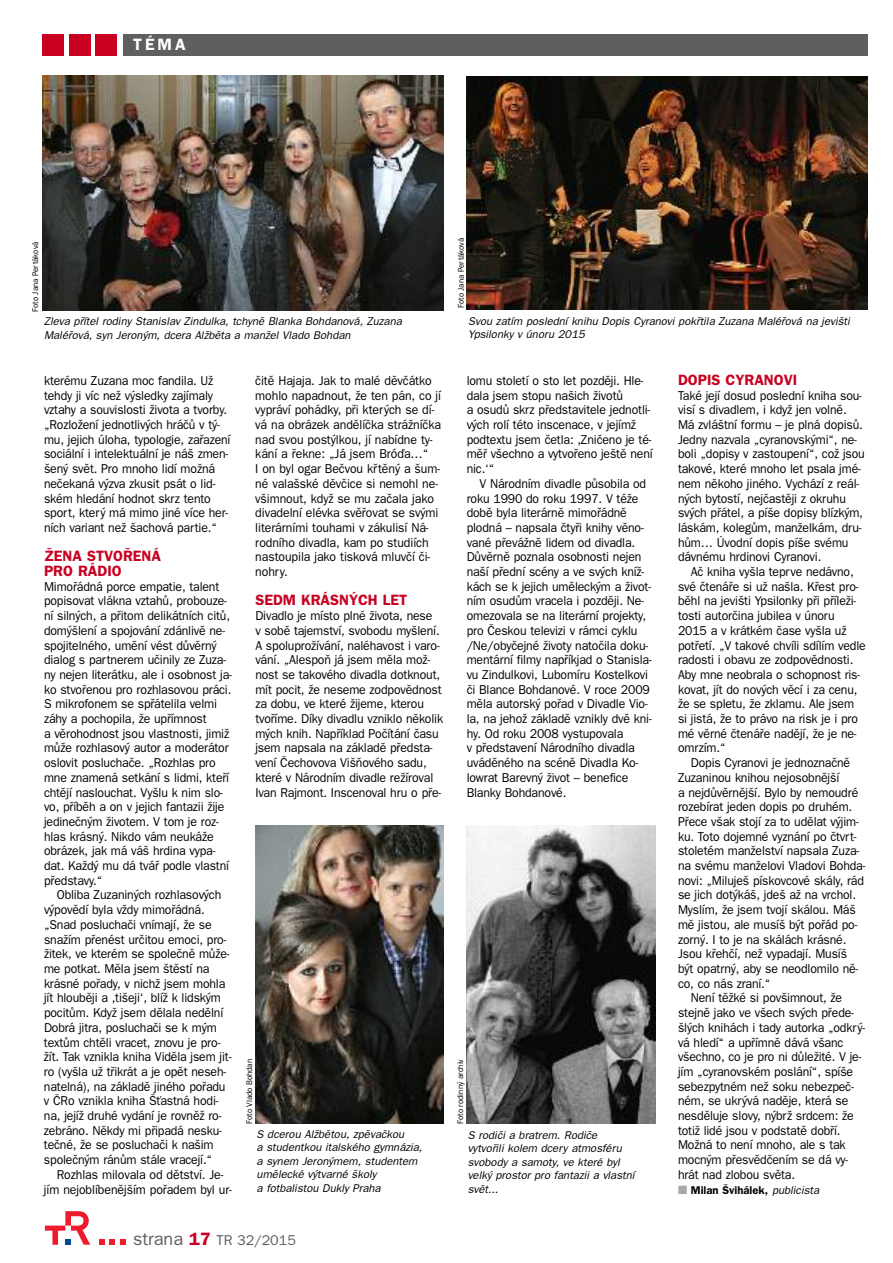
<style>
.page{position:relative;width:893px;height:1263px;background:#fff}
.page>*{position:absolute;margin:0;border:0;box-sizing:border-box;transform-origin:0 0}
.t1{font:600 16.5px "Franklin Gothic CE";color:#fff}
.t2{font:600 15px/14.7px "Franklin Gothic CE";color:#c90021}
.t3{font:14.25px "Franklin Gothic CE";color:#5f5f5f}
.t4{font:12.9px/14.7px "Franklin Gothic CE";letter-spacing:-.01em;color:#000;scale:.95 1}
.t5{font:italic 11.25px/13.5px "Franklin Gothic CE";color:#000}
.t6{font:600 11.25px "Franklin Gothic CE";color:#000}
.t7{font:8.25px "Franklin Gothic CE";color:#000;scale:.95 1}
.s1{font-size:18px}
.s2{font-weight:600;font-size:18px;color:#c90021}
.s3{color:#a8a8a8}
.s4{font-weight:400;font-style:italic}
</style>
<div class="page">
<svg style="left:45px;top:1211px;width:45px;height:34px"></svg>
<svg style="left:99px;top:1239px;width:5px;height:6px"></svg>
<svg style="left:110px;top:1239px;width:16px;height:6px"></svg>
<img style="left:255px;top:826px;width:188px;height:298px">
<img style="left:466px;top:826px;width:189px;height:298px">
<img style="left:43px;top:76px;width:400px;height:235px">
<img style="left:467px;top:76px;width:400px;height:234px">
<div style="left:43px;top:34px;width:21px;height:21px;background:#c90021"></div>
<div style="left:69px;top:34px;width:21px;height:21px;background:#c90021"></div>
<div style="left:96px;top:34px;width:21px;height:21px;background:#c90021"></div>
<div style="left:123px;top:34px;width:744px;height:21px;background:#5f5f5f"></div>
<p class="t1" style="left:133px;top:39px;width:54px">TÉMA</p>
<p class="t7" style="left:33px;top:312px;width:75px;rotate:-90deg">Foto Jana Pertáková</p>
<p class="t5" style="left:44px;top:315px;width:359px">Zleva pfiítel rodiny Stanislav Zindulka, tchynû Blanka Bohdanová, Zuzana<br>Maléfiová, syn Jeron˘m, dcera AlÏbûta a manÏel Vlado Bohdan</p>
<p class="t7" style="left:458px;top:308px;width:75px;rotate:-90deg">Foto Jana Pertáková</p>
<p class="t5" style="left:468px;top:315px;width:383px">Svou zatím poslední knihu Dopis Cyranovi pokfitila Zuzana Maléfiová na jevi‰ti<br>Ypsilonky v únoru 2015</p>
<p class="t4" style="left:44px;top:374px;width:198px">kterému Zuzana moc fandila. UÏ tehdy ji víc neÏ v˘sledky zajímaly vztahy a souvislosti Ïivota a tvorby. „RozloÏení jednotliv˘ch hráãÛ v t˘- mu, jejich úloha, typologie, zafiazení sociální i intelektuální je ná‰ zmen-‰en˘ svût. Pro mnoho lidí moÏná neãekaná v˘zva zkusit psát o lid&shy;ském hledání hodnot skrz tento sport, kter˘ má mimo jiné více her&shy;ních variant neÏ ‰achová partie.“</p>
<p class="t2" style="left:44px;top:550px;width:119px">ÎENA STVO¤ENÁ<br>PRO RÁDIO</p>
<p class="t4" style="left:44px;top:580px;width:199px">Mimofiádná porce empatie, talent popisovat vlákna vztahÛ, probouze&shy;ní siln˘ch, a pfiitom delikátních citÛ, dom˘‰lení a spojování zdánlivû ne&shy;spojitelného, umûní vést dÛvûrn˘ dialog s partnerem uãinily ze Zuza&shy;ny nejen literátku, ale i osobnost ja&shy;ko stvofienou pro rozhlasovou práci.<br>S mikrofonem se spfiátelila velmi záhy a pochopila, Ïe upfiímnost<br>a vûrohodnost jsou vlastnosti, jimiÏ mÛÏe rozhlasov˘ autor a moderátor oslovit posluchaãe. „Rozhlas pro mne znamená setkání s lidmi, ktefií chtûjí naslouchat. Vy‰lu k nim slo&shy;vo, pfiíbûh a on v jejich fantazii Ïije jedineãn˘m Ïivotem. V tom je roz&shy;hlas krásn˘. Nikdo vám neukáÏe obrázek, jak má vá‰ hrdina vypa&shy;dat. KaÏd˘ mu dá tváfi podle vlastní pfiedstavy.“</p>
<p class="t4" style="left:44px;top:889px;width:199px;text-indent:13px">Obliba Zuzanin˘ch rozhlasov˘ch v˘povûdí byla vÏdy mimofiádná. „Snad posluchaãi vnímají, Ïe se snaÏím pfienést urãitou emoci, pro-Ïitek, ve kterém se spoleãnû mÛÏe&shy;me potkat. Mûla jsem ‰tûstí na krásné pofiady, v nichÏ jsem mohla jít hloubûji a ,ti‰eji‘, blíÏ k lidsk˘m pocitÛm. KdyÏ jsem dûlala nedûlní Dobrá jitra, posluchaãi se k m˘m textÛm chtûli vracet, znovu je pro-Ïít. Tak vznikla kniha Vidûla jsem jit&shy;ro (vy‰la uÏ tfiikrát a je opût neseh&shy;natelná), na základû jiného pofiadu v âRo vznikla kniha ·Èastná hodi&shy;na, jejíÏ druhé vydání je rovnûÏ ro&shy;zebráno. Nûkdy mi pfiipadá nesku&shy;teãné, Ïe se posluchaãi k na‰im spoleãn˘m ránÛm stále vracejí.“</p>
<p class="t4" style="left:44px;top:1168px;width:199px;text-align:center">Rozhlas milovala od dûtství. Je-<br>jím nejoblíbenûj‰ím pofiadem byl ur-</p>
<p class="t4" style="left:255px;top:374px;width:197px">ãitû Hajaja. Jak to malé dûvãátko mohlo napadnout, Ïe ten pán, co jí vypráví pohádky, pfii kter˘ch se dí&shy;vá na obrázek andûlíãka stráÏníãka nad svou post˘lkou, jí nabídne ty&shy;kání a fiekne: „Já jsem Bróìa…“<br>I on byl ogar Beãvou kfitûn˘ a ‰um&shy;né vala‰ské dûvãice si nemohl ne&shy;v‰imnout, kdyÏ se mu zaãala jako divadelní elévka svûfiovat se sv˘mi literárními touhami v zákulisí Ná&shy;rodního divadla, kam po studiích nastoupila jako tisková mluvãí ãi&shy;nohry.</p>
<p class="t2" style="left:255px;top:594px;width:153px">SEDM KRÁSN¯CH LET</p>
<p class="t4" style="left:255px;top:609px;width:199px">Divadlo je místo plné Ïivota, nese<br>v sobû tajemství, svobodu my‰lení.<br>A spoluproÏívání, naléhavost i varo&shy;vání. „AlespoÀ já jsem mûla moÏ&shy;nost se takového divadla dotknout, mít pocit, Ïe neseme zodpovûdnost za dobu, ve které Ïijeme, kterou tvofiíme. Díky divadlu vzniklo nûkolik m˘ch knih. Napfiíklad Poãítání ãasu jsem napsala na základû pfiedsta&shy;vení âechovova Vi‰Àového sadu, které v Národním divadle reÏíroval Ivan Rajmont. Inscenoval hru o pfie-</p>
<p class="t4" style="left:467px;top:374px;width:197px">lomu století o sto let pozdûji. Hle&shy;dala jsem stopu na‰ich ÏivotÛ<br>a osudÛ skrz pfiedstavitele jednotli&shy;v˘ch rolí této inscenace, v jejímÏ podtextu jsem ãetla: ,Zniãeno je té&shy;mûfi v‰echno a vytvofieno je‰tû není nic.‘“</p>
<p class="t4" style="left:467px;top:477px;width:196px;text-indent:13px">V Národním divadle pÛsobila od roku 1990 do roku 1997. V téÏe dobû byla literárnû mimofiádnû plodná – napsala ãtyfii knihy vûno&shy;vané pfieváÏnû lidem od divadla.<br>DÛvûrnû poznala osobnosti nejen na‰í pfiední scény a ve sv˘ch kníÏ&shy;kách se k jejich umûleck˘m a Ïivot&shy;ním osudÛm vracela i pozdûji. Ne&shy;omezovala se na literární projekty, pro âeskou televizi v rámci cyklu /Ne/obyãejné Ïivoty natoãila doku&shy;mentární filmy napfiíkjad o Stanisla&shy;vu Zindulkovi, Lubomíru Kostelkovi ãi Blance Bohdanové. V roce 2009 mûla autorsk˘ pofiad v Divadle Vio&shy;la, na jehoÏ základû vznikly dvû kni&shy;hy. Od roku 2008 vystupovala<br>v pfiedstavení Národního divadla uvádûného na scénû Divadla Ko&shy;lowrat Barevn˘ Ïivot – benefice<br>Blanky Bohdanové.</p>
<p class="t7" style="left:247px;top:1124px;width:70px;rotate:-90deg">Foto Vlado Bohdan</p>
<p class="t7" style="left:458px;top:1124px;width:70px;rotate:-90deg">Foto rodinn˘ archiv</p>
<p class="t5" style="left:257px;top:1128px;width:167px">S dcerou AlÏbûtou, zpûvaãkou<br>a studentkou italského gymnázia, a synem Jeron˘mem, studentem umûlecké v˘tvarné ‰koly<br>a fotbalistou Dukly Praha</p>
<p class="t5" style="left:468px;top:1129px;width:168px">S rodiãi a bratrem. Rodiãe vytvofiili kolem dcery atmosféru svobody a samoty, ve které byl velk˘ prostor pro fantazii a vlastní svût...</p>
<p class="t3" style="left:133px;top:1235px;width:164px"><span class="s1">strana</span> <span class="s2">17</span> TR 32/2015</p>
<p class="t2" style="left:678px;top:374px;width:121px">DOPIS CYRANOVI</p>
<p class="t4" style="left:678px;top:389px;width:198px">Také její dosud poslední kniha sou&shy;visí s divadlem, i kdyÏ jen volnû.<br>Má zvlá‰tní formu – je plná dopisÛ.<br>Jedny nazvala „cyranovsk˘mi“, ne&shy;boli „dopisy v zastoupení“, coÏ jsou takové, které mnoho let psala jmé&shy;nem nûkoho jiného. Vychází z reál&shy;n˘ch bytostí, nejãastûji z okruhu sv˘ch pfiátel, a pí‰e dopisy blízk˘m, láskám, kolegÛm, manÏelkám, dru&shy;hÛm… Úvodní dopis pí‰e svému dávnému hrdinovi Cyranovi.</p>
<p class="t4" style="left:678px;top:565px;width:199px;text-indent:13px">Aã kniha vy‰la teprve nedávno, své ãtenáfie si uÏ na‰la. Kfiest pro&shy;bûhl na jevi‰ti Ypsilonky pfii pfiíleÏi&shy;tosti autorãina jubilea v únoru<br>2015 a v krátkém ãase vy‰la uÏ potfietí. „V takové chvíli sdílím vedle radosti i obavu ze zodpovûdnosti.<br>Aby mne neobrala o schopnost ris&shy;kovat, jít do nov˘ch vûcí i za cenu,<br>Ïe se spletu, Ïe zklamu. Ale jsem si jistá, Ïe to právo na risk je i pro mé vûrné ãtenáfie nadûjí, Ïe je ne&shy;omrzím.“</p>
<p class="t4" style="left:691px;top:756px;width:169px">Dopis Cyranovi je jednoznaãnû</p>
<p class="t4" style="left:678px;top:771px;width:171px">Zuzaninou knihou nejosobnûj‰í</p>
<p class="t4" style="left:678px;top:786px;width:191px">a nejdÛvûrnûj‰í. Bylo by nemoudré</p>
<p class="t4" style="left:678px;top:800px;width:185px">rozebírat jeden dopis po druhém.</p>
<p class="t4" style="left:678px;top:815px;width:192px">Pfiece v‰ak stojí za to udûlat v˘jim-</p>
<p class="t4" style="left:678px;top:830px;width:189px">ku. Toto dojemné vyznání po ãtvrt-</p>
<p class="t4" style="left:678px;top:845px;width:192px">stoletém manÏelství napsala Zuza-</p>
<p class="t4" style="left:678px;top:859px;width:199px">na svému manÏelovi Vladovi Bohda-</p>
<p class="t4" style="left:678px;top:874px;width:197px">novi: „Miluje‰ pískovcové skály, rád</p>
<p class="t4" style="left:678px;top:889px;width:189px">se jich dot˘ká‰, jde‰ aÏ na vrchol.</p>
<p class="t4" style="left:678px;top:903px;width:189px">Myslím, Ïe jsem tvojí skálou. Má‰</p>
<p class="t4" style="left:678px;top:918px;width:190px">mû jistou, ale musí‰ b˘t pofiád po-</p>
<p class="t4" style="left:678px;top:933px;width:179px">zorn˘. I to je na skálách krásné.</p>
<p class="t4" style="left:678px;top:947px;width:179px">Jsou kfiehãí, neÏ vypadají. Musí‰</p>
<p class="t4" style="left:678px;top:962px;width:191px">b˘t opatrn˘, aby se neodlomilo nû-</p>
<p class="t4" style="left:678px;top:977px;width:99px">co, co nás zraní.“</p>
<p class="t4" style="left:691px;top:992px;width:161px">Není tûÏké si pov‰imnout, Ïe</p>
<p class="t4" style="left:678px;top:1006px;width:187px">stejnû jako ve v‰ech sv˘ch pfiede-</p>
<p class="t4" style="left:678px;top:1021px;width:198px">‰l˘ch knihách i tady autorka „odkr˘-</p>
<p class="t4" style="left:678px;top:1036px;width:176px">vá hledí“ a upfiímnû dává v‰anc</p>
<p class="t4" style="left:678px;top:1050px;width:195px">v‰echno, co je pro ni dÛleÏité. V je-</p>
<p class="t4" style="left:678px;top:1065px;width:186px">jím „cyranovském poslání“, spí‰e</p>
<p class="t4" style="left:678px;top:1080px;width:186px">sebezpytném neÏ soku nebezpeã-</p>
<p class="t4" style="left:678px;top:1094px;width:181px">ném, se ukr˘vá nadûje, která se</p>
<p class="t4" style="left:678px;top:1109px;width:186px">nesdûluje slovy, n˘brÏ srdcem: Ïe</p>
<p class="t4" style="left:678px;top:1124px;width:173px">totiÏ lidé jsou v podstatû dobfií.</p>
<p class="t4" style="left:678px;top:1139px;width:178px">MoÏná to není mnoho, ale s tak</p>
<p class="t4" style="left:678px;top:1153px;width:181px">mocn˘m pfiesvûdãením se dá vy-</p>
<p class="t4" style="left:678px;top:1168px;width:125px">hrát nad zlobou svûta.</p>
<p class="t6" style="left:678px;top:1186px;width:143px"><span class="s3">■</span> Milan ·vihálek, <span class="s4">publicista</span></p>
</div>
